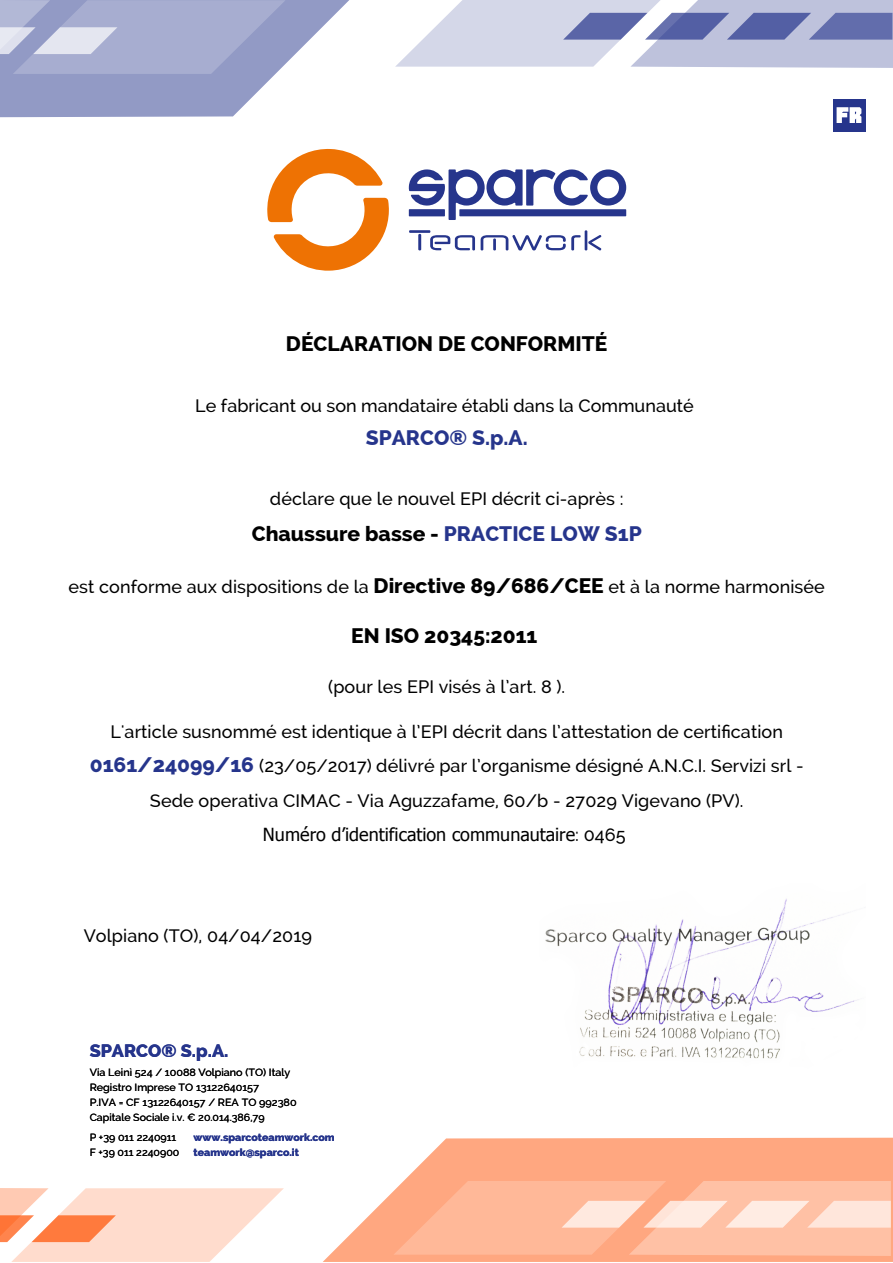
<style>
.page{position:relative;width:893px;height:1263px;background:#fff}
.page>*{position:absolute;margin:0;border:0;box-sizing:border-box;transform-origin:0 0}
.t1{font:800 21px "Raleway";color:#000}
.t2{font:800 21px "Raleway";color:#26358c}
.t3{font:500 18px/34.5px "Raleway";letter-spacing:.005em;color:#000;text-align:center}
.t4{font:18px "Tahoma";color:#000}
.t5{font:800 18px "Raleway";color:#26358c}
.t6{font:500 10.5px/15px "Raleway";color:#000}
.t7{font:800 10.5px/15px "Raleway";color:#26358c}
.s1{color:#26358c}
.s2{font-weight:800;font-size:21px}
.s3{font-weight:800;font-size:21px;color:#26358c}
.s4{font-family:"Raleway";font-weight:500}
</style>
<div class="page">
<svg style="left:0;top:0;width:349px;height:117px"></svg>
<svg style="left:395px;top:0;width:498px;height:68px;background:#bbc0db"></svg>
<svg style="left:323px;top:1138px;width:570px;height:124px;fill:#ffa780"></svg>
<svg style="left:394px;top:1181px;width:497px;height:75px;background:#ffc1a5"></svg>
<svg style="left:0;top:1188px;width:284px;height:74px"></svg>
<svg style="left:409px;top:169px;width:217px;height:51px"></svg>
<hr style="left:418px;top:234px;width:3px;height:16px;background:#26358c">
<hr style="left:409px;top:230px;width:21px;height:3px;background:#26358c">
<svg style="left:430px;top:235px;width:45px;height:15px"></svg>
<svg style="left:481px;top:230px;width:120px;height:20px"></svg>
<svg style="left:267px;top:149px;width:122px;height:122px"></svg>
<img style="left:545px;top:899px;width:314px;height:160px">
<div style="left:833px;top:99px;width:32px;height:33px;background:#26358c"></div>
<svg style="left:837px;top:107px;width:24px;height:16px"></svg>
<p class="t1" style="left:286px;top:332px;width:323px">DÉCLARATION DE CONFORMITÉ</p>
<p class="t3" style="left:195px;top:388px;width:500px">Le fabricant ou son mandataire établi dans la Communauté</p>
<p class="t2" style="left:366px;top:425px;width:163px">SPARCO® S.p.A.</p>
<p class="t3" style="left:270px;top:481px;width:355px">déclare que le nouvel EPI décrit ci-après :</p>
<p class="t1" style="left:252px;top:521px;width:391px">Chaussure basse - <span class="s1">PRACTICE LOW S1P</span></p>
<p class="t3" style="left:69px;top:569px;width:758px">est conforme aux dispositions de la <span class="s2">Directive 89/686/CEE</span> et à la norme harmonisée</p>
<p class="t1" style="left:351px;top:623px;width:188px">EN ISO 20345:2011</p>
<p class="t3" style="left:328px;top:669px;width:238px">(pour les EPI visés à l’art. 8 ).</p>
<p class="t3" style="left:90px;top:714px;width:715px">L'article susnommé est identique à l’EPI décrit dans l’attestation de certification<br><span class="s3">0161/24099/16</span> (23/05/2017) délivré par l’organisme désigné A.N.C.I. Servizi srl -<br>Sede operativa CIMAC - Via Aguzzafame, 60/b - 27029 Vigevano (PV).</p>
<p class="t4" style="left:263px;top:823px;width:364px">Numéro d’identification communautaire<span class="s4">: 0465</span></p>
<p class="t3" style="left:84px;top:918px;width:230px">Volpiano (TO), 04/04/2019</p>
<p class="t5" style="left:90px;top:1040px;width:140px">SPARCO® S.p.A.</p>
<p class="t6" style="left:90px;top:1064px;width:208px">Via Leinì 524 / 10088 Volpiano (TO) Italy Registro Imprese TO 13122640157<br>P.IVA = CF 13122640157 / REA TO 992380<br>Capitale Sociale i.v. € 20.014.386,79</p>
<p class="t7" style="left:194px;top:1130px;width:143px">www.sparcoteamwork.com teamwork@sparco.it</p>
<p class="t6" style="left:90px;top:1130px;width:91px">P +39 011 2240911<br>F +39 011 2240900</p>
</div>
